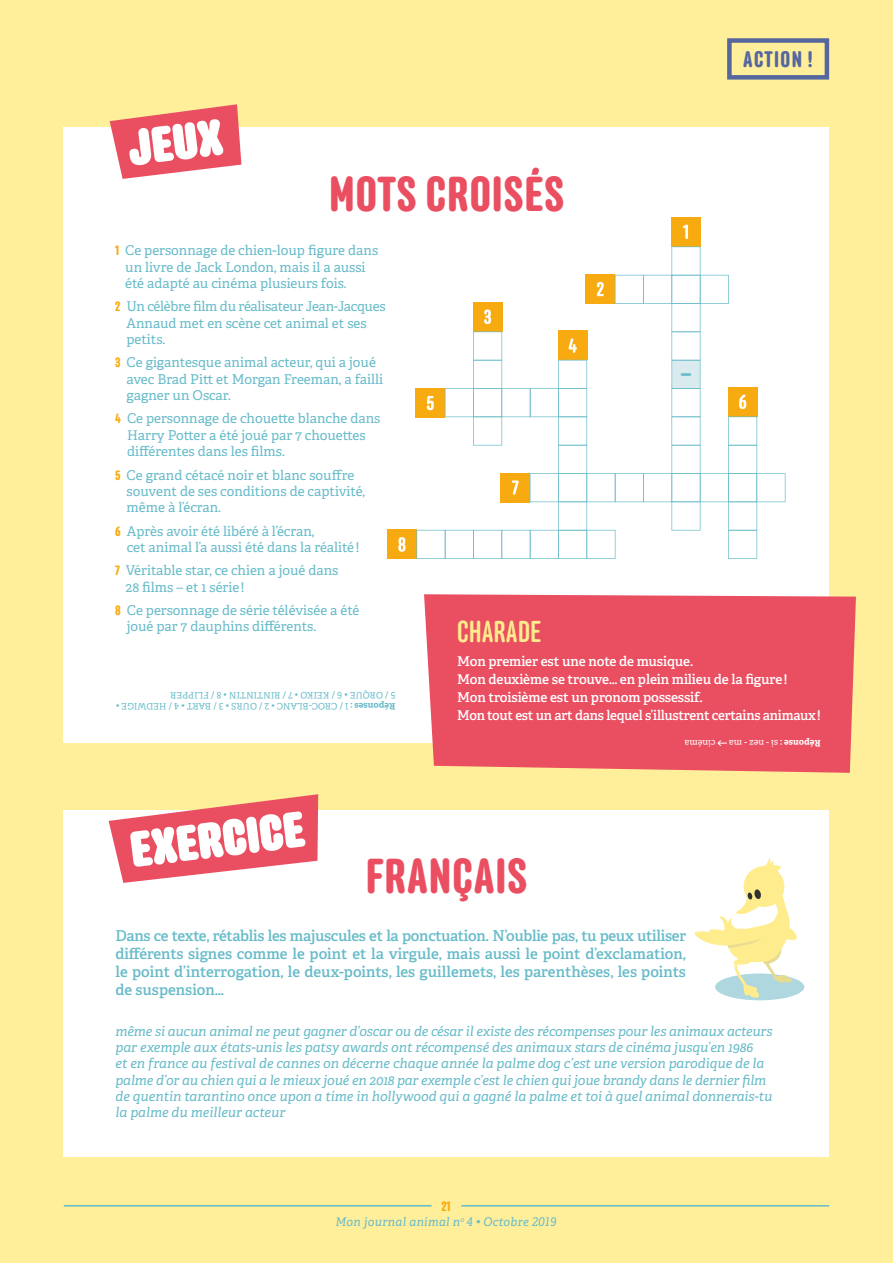
<style>
.page{position:relative;width:893px;height:1263px;background:#ffee9a}
.page>*{position:absolute;margin:0;border:0;box-sizing:border-box;transform-origin:0 0}
.t1{font:900 50.4px "Anchor";color:#fff}
.t2{font:600 49.05px "Anchor";letter-spacing:.02em;color:#ea4e61}
.t3{font:500 30.15px "Anchor";color:#ffec8d}
.t4{font:29.1px "Adelle";color:#67bbc9;scale:1.25 1}
.t5{font:600 22.5px "Anchor";letter-spacing:.06em;color:#55679e}
.t6{font:600 15px/18px "Adelle";color:#67bbc9;text-align:justify}
.t7{font:13.5px/16.2px "Adelle";color:#67bbc9}
.t8{font:italic 13.5px/16.2px "Adelle";color:#67bbc9}
.t9{font:600 13.5px/18px "Adelle";letter-spacing:-.015em;color:#fff}
.t10{font:13.5px/16.2px "Adelle";letter-spacing:-.02em;color:#67bbc9}
.t11{font:600 13.5px "Anchor";color:#f8ab10}
.t12{font:italic 12px "Adelle";letter-spacing:.03em;color:#67bbc9}
.t13{font:9px/10.8px "Adelle";letter-spacing:.01em;color:#67bbc9}
.t14{font:9px "Adelle";letter-spacing:.01em;color:#fff}
.s1{font-family:"Anchor";font-weight:600;color:#f8ab10}
.s2{font-weight:700}
</style>
<div class="page">
<div style="left:727px;top:38px;width:102px;height:42px;border:4px solid #55679e"></div>
<div style="left:64px;top:128px;width:765px;height:615px;background:#fff"></div>
<div style="left:64px;top:810px;width:765px;height:347px;background:#fff"></div>
<svg style="left:110px;top:104px;width:131px;height:75px"></svg>
<svg style="left:109px;top:794px;width:209px;height:89px"></svg>
<div style="left:671px;top:217px;width:29px;height:29px;background:#f8ab10"></div>
<svg style="left:683px;top:225px;width:5px;height:14px"></svg>
<div style="left:387px;top:530px;width:29px;height:29px;background:#f8ab10"></div>
<svg style="left:398px;top:537px;width:8px;height:15px"></svg>
<svg style="left:416px;top:246px;width:369px;height:313px"></svg>
<div style="left:424px;top:594px;width:432px;height:179px;background:#ea4e61"></div>
<svg style="left:717px;top:739px;width:10px;height:8px"></svg>
<div style="left:715px;top:973px;width:89px;height:27px;background:#afd7df;border-radius:50%"></div>
<svg style="left:694px;top:858px;width:103px;height:140px"></svg>
<hr style="left:64px;top:1205px;width:368px;height:1px;background:#67bbc9">
<hr style="left:461px;top:1205px;width:368px;height:1px;background:#67bbc9">
<h1 class="t1" style="left:125px;top:119px;width:96px;rotate:-7deg">JEUX</h1>
<h2 class="t2" style="left:329px;top:166px;width:236px">MOTS CROISÉS</h2>
<h3 class="t5" style="left:743px;top:46px;width:71px">ACTION !</h3>
<p class="t7" style="left:125px;top:243px;width:255px;text-indent:-10px"><span class="s1">1</span> Ce personnage de chien-loup figure dans un livre de Jack London, mais il a aussi été adapté au cinéma plusieurs fois.</p>
<p class="t10" style="left:126px;top:299px;width:261px;text-indent:-11px"><span class="s1">2</span> Un célèbre film du réalisateur Jean-Jacques<br>Annaud met en scène cet animal et ses petits.</p>
<p class="t7" style="left:127px;top:355px;width:258px;text-indent:-11px"><span class="s1">3</span> Ce gigantesque animal acteur, qui a joué avec Brad Pitt et Morgan Freeman, a failli gagner un Oscar.</p>
<p class="t7" style="left:127px;top:411px;width:255px;text-indent:-12px"><span class="s1">4</span> Ce personnage de chouette blanche dans<br>Harry Potter a été joué par 7 chouettes différentes dans les films.</p>
<p class="t7" style="left:127px;top:467px;width:240px;text-indent:-11px"><span class="s1">5</span> Ce grand cétacé noir et blanc souffre souvent de ses conditions de captivité, même à l’écran.</p>
<p class="t7" style="left:127px;top:523px;width:234px;text-indent:-12px"><span class="s1">6</span> Après avoir été libéré à l’écran,<br>cet animal l’a aussi été dans la réalité!</p>
<p class="t7" style="left:126px;top:563px;width:214px;text-indent:-11px"><span class="s1">7</span> Véritable star, ce chien a joué dans<br>28 films – et 1 série!</p>
<p class="t7" style="left:127px;top:603px;width:234px;text-indent:-12px"><span class="s1">8</span> Ce personnage de série télévisée a été joué par 7 dauphins différents.</p>
<p class="t13" style="left:395px;top:711px;width:281px;rotate:-180deg"><span class="s2">Réponses</span> 1<span class="s2">:</span> / CROC-BLANC • 2 / OURS • 3 / BART • 4 / HEDWIGE •<br>5 / ORQUE • 6 / KEIKO • 7 / RINTINTIN • 8 / FLIPPER</p>
<h3 class="t4" style="left:680px;top:355px;width:11px">-</h3>
<h3 class="t3" style="left:457px;top:614px;width:86px">CHARADE</h3>
<p class="t9" style="left:457px;top:652px;width:365px">Mon premier est une note de musique.<br>Mon deuxième se trouve… en plein milieu de la figure!<br>Mon troisième est un pronom possessif.<br>Mon tout est un art dans lequel s’illustrent certains animaux!</p>
<p class="t14" style="left:715px;top:749px;width:32px;rotate:-180deg">cinéma</p>
<p class="t14" style="left:821px;top:749px;width:93px;rotate:-180deg"><span class="s2">Réponse:</span> si - nez - ma</p>
<h1 class="t1" style="left:127px;top:820px;width:177px;rotate:-7deg">EXERCICE</h1>
<h2 class="t2" style="left:366px;top:848px;width:163px">FRANÇAIS</h2>
<p class="t6" style="left:116px;top:927px;width:572px">Dans ce texte, rétablis les majuscules et la ponctuation. N’oublie pas, tu peux utiliser différents signes comme le point et la virgule, mais aussi le point d’exclamation, le point d’interrogation, le deux-points, les guillemets, les parenthèses, les points de suspension…</p>
<p class="t8" style="left:116px;top:1023px;width:658px">même si aucun animal ne peut gagner d’oscar ou de césar il existe des récompenses pour les animaux acteurs par exemple aux états-unis les patsy awards ont récompensé des animaux stars de cinéma jusqu’en 1986<br>et en france au festival de cannes on décerne chaque année la palme dog c’est une version parodique de la palme d’or au chien qui a le mieux joué en 2018 par exemple c’est le chien qui joue brandy dans le dernier film de quentin tarantino once upon a time in hollywood qui a gagné la palme et toi à quel animal donnerais-tu la palme du meilleur acteur</p>
<p class="t11" style="left:441px;top:1199px;width:11px">21</p>
<p class="t12" style="left:335px;top:1214px;width:222px">Mon journal animal n<sup>o</sup> 4 • Octobre 2019</p>
</div>
